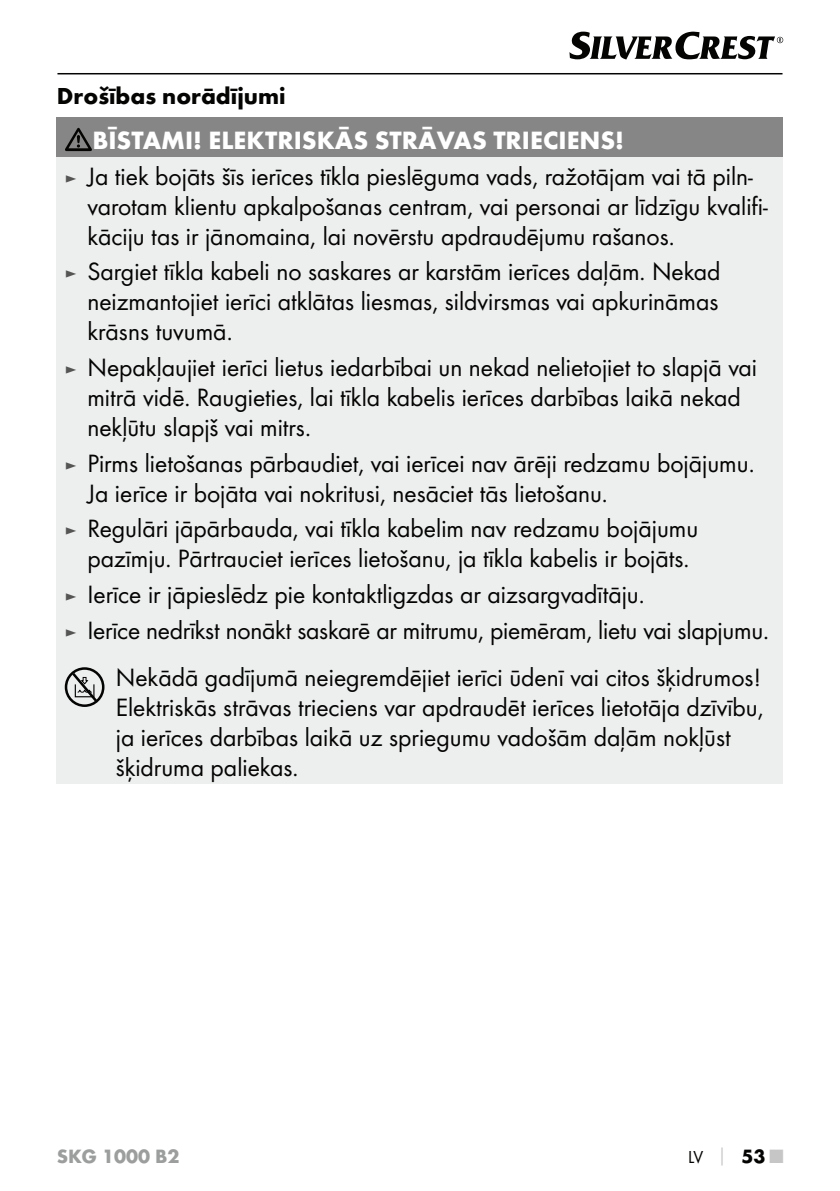
<style>
.page{position:relative;width:840px;height:1191px;background:#fff}
.page>*{position:absolute;margin:0;border:0;box-sizing:border-box;transform-origin:0 0}
.t1{font:26px/30px "Futura Boo";color:#040503}
.t2{font:700 26px "Futura";color:#fff}
.t3{font:700 24px "Futura";color:#040503}
.t4{font:700 20px "Futura";color:#9c9e9d}
.t5{font:18px "Futura Boo";color:#040503}
.s1{font-size:18px;color:#555654}
.s2{font-family:"Futura";font-weight:700;color:#c6c6c6}
.s3{font-family:"Futura";font-weight:700;font-size:20px}
.s4{font-family:"Futura";font-weight:700;font-size:20px;color:#c6c6c6}
</style>
<div class="page">
<hr style="left:57px;top:73px;width:725px;height:1px;background:#040503">
<svg style="left:569px;top:32px;width:213px;height:28px"></svg>
<div style="left:57px;top:118px;width:725px;height:39px;background:#878686"></div>
<div style="left:57px;top:157px;width:725px;height:627px;background:#edeeee"></div>
<svg style="left:65px;top:128px;width:27px;height:23px"></svg>
<div style="left:65px;top:667px;width:39px;height:40px;border:3px solid #040503;border-radius:50%"></div>
<svg style="left:70px;top:670px;width:29px;height:34px"></svg>
<p class="t3" style="left:57px;top:87px;width:230px">Drošības norādījumi</p>
<p class="t2" style="left:92px;top:130px;width:533px">BĪSTAMI! ELEKTRISKĀS STRĀVAS TRIECIENS!</p>
<p class="t1" style="left:87px;top:162px;width:681px;text-indent:-23px"><span class="s1">►</span> Ja tiek bojāts šīs ierīces tīkla pieslēguma vads, ražotājam vai tā piln&shy;varotam klientu apkalpošanas centram, vai personai ar līdzīgu kvalifi&shy;kāciju tas ir jānomaina, lai novērstu apdraudējumu rašanos.</p>
<p class="t1" style="left:87px;top:258px;width:634px;text-align:justify;text-indent:-23px"><span class="s1">►</span> Sargiet tīkla kabeli no saskares ar karstām ierīces daļām. Nekad neizmantojiet ierīci atklātas liesmas, sildvirsmas vai apkurināmas krāsns tuvumā.</p>
<p class="t1" style="left:87px;top:354px;width:670px;text-indent:-23px"><span class="s1">►</span> Nepakļaujiet ierīci lietus iedarbībai un nekad nelietojiet to slapjā vai mitrā vidē. Raugieties, lai tīkla kabelis ierīces darbības laikā nekad nekļūtu slapjš vai mitrs.</p>
<p class="t1" style="left:87px;top:449px;width:668px;text-indent:-23px"><span class="s1">►</span> Pirms lietošanas pārbaudiet, vai ierīcei nav ārēji redzamu bojājumu.<br>Ja ierīce ir bojāta vai nokritusi, nesāciet tās lietošanu.</p>
<p class="t1" style="left:65px;top:515px;width:634px;text-align:center"><span class="s1">►</span> Regulāri jāpārbauda, vai tīkla kabelim nav redzamu bojājumu pazīmju. Pārtrauciet ierīces lietošanu, ja tīkla kabelis ir bojāts.</p>
<p class="t1" style="left:65px;top:578px;width:705px;line-height:35.6px"><span class="s1">►</span> Ierīce ir jāpieslēdz pie kontaktligzdas ar aizsargvadītāju.<br><span class="s1">►</span> Ierīce nedrīkst nonākt saskarē ar mitrumu, piemēram, lietu vai slapjumu.</p>
<p class="t1" style="left:116px;top:663px;width:649px">Nekādā gadījumā neiegremdējiet ierīci ūdenī vai citos šķidrumos!<br>Elektriskās strāvas trieciens var apdraudēt ierīces lietotāja dzīvību, ja ierīces darbības laikā uz spriegumu vadošām daļām nokļūst šķidruma paliekas.</p>
<p class="t4" style="left:57px;top:1148px;width:124px">SKG 1000 B2</p>
<p class="t5" style="left:688px;top:1148px;width:96px">LV <span class="s2">│</span> <span class="s3">53</span> <span class="s4">■</span></p>
</div>
